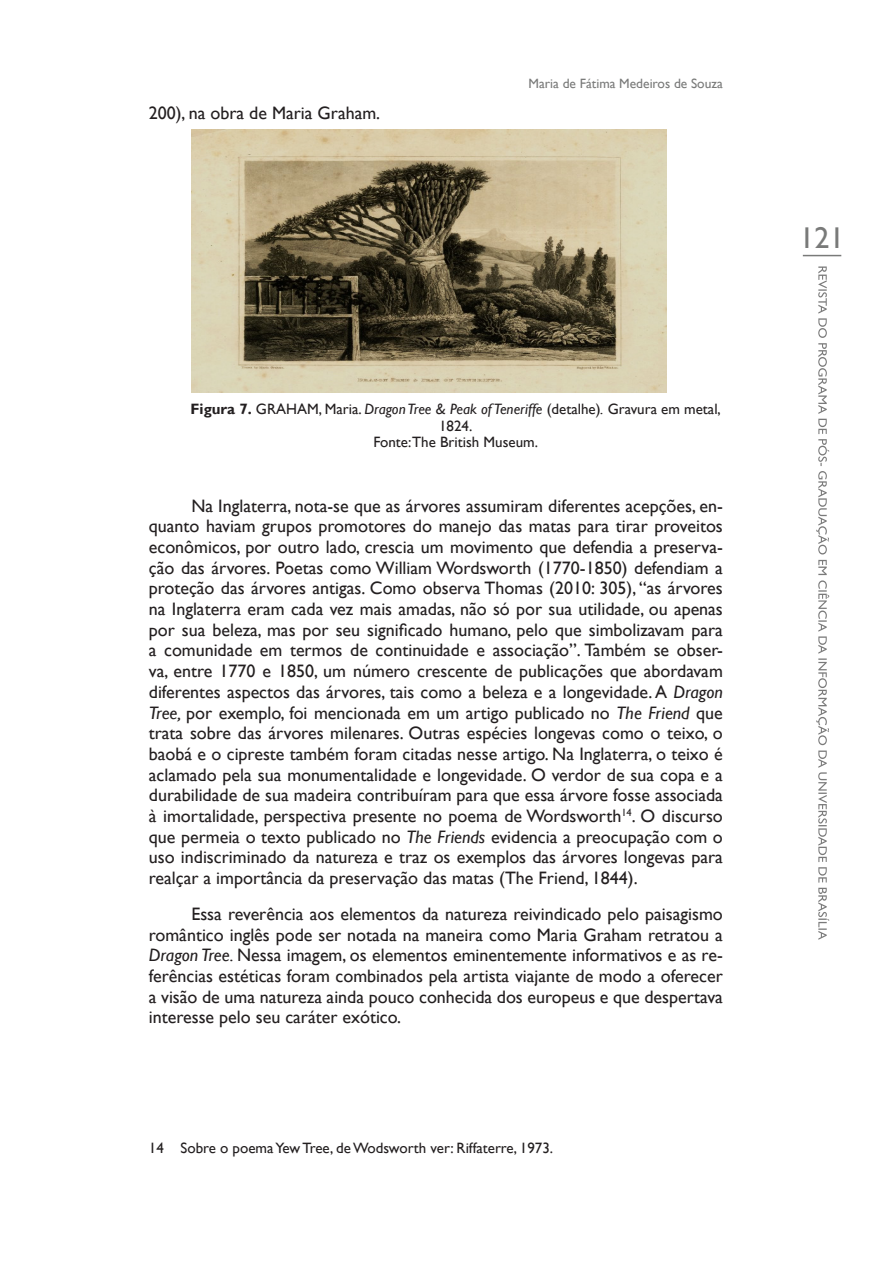
<style>
.page{position:relative;width:893px;height:1263px;background:#fff}
.page>*{position:absolute;margin:0;border:0;box-sizing:border-box;transform-origin:0 0}
.t1{font:30px "Gill Sans";color:#797a79}
.t2{font:18px/20.7px "Gill Sans";color:#231f20;text-align:justify}
.t3{font:15px/16.5px "Gill Sans";color:#231f20;text-align:center}
.t4{font:13.5px "Gill Sans";color:#797a79}
.s1{font-weight:700}
.s2{font-style:italic}
</style>
<div class="page">
<svg style="left:816px;top:266px;width:13px;height:674px"></svg>
<hr style="left:803px;top:255px;width:38px;height:1px;background:#797a79">
<img style="left:191px;top:130px;width:476px;height:262px">
<p class="t2" style="left:149px;top:103px;width:233px">200), na obra de Maria Graham.</p>
<p class="t4" style="left:529px;top:76px;width:196px">Maria de Fátima Medeiros de Souza</p>
<p class="t3" style="left:191px;top:401px;width:532px"><span class="s1">Figura 7.</span> GRAHAM, Maria. <span class="s2">Dragon Tree &amp; Peak of Teneriffe</span> (detalhe)<span class="s2">.</span> Gravura em metal,<br>1824.<br>Fonte:The British Museum.</p>
<p class="t2" style="left:149px;top:495px;width:576px;text-indent:43px">Na Inglaterra, nota-se que as árvores assumiram diferentes acepções, en&shy;quanto haviam grupos promotores do manejo das matas para tirar proveitos econômicos, por outro lado, crescia um movimento que defendia a preserva&shy;ção das árvores. Poetas como William Wordsworth (1770-1850) defendiam a proteção das árvores antigas. Como observa Thomas (2010: 305), “as árvores na Inglaterra eram cada vez mais amadas, não só por sua utilidade, ou apenas por sua beleza, mas por seu significado humano, pelo que simbolizavam para a comunidade em termos de continuidade e associação”. Também se obser&shy;va, entre 1770 e 1850, um número crescente de publicações que abordavam diferentes aspectos das árvores, tais como a beleza e a longevidade. A <span class="s2">Dragon Tree,</span> por exemplo, foi mencionada em um artigo publicado no <span class="s2">The Friend</span> que trata sobre das árvores milenares. Outras espécies longevas como o teixo, o baobá e o cipreste também foram citadas nesse artigo. Na Inglaterra, o teixo é aclamado pela sua monumentalidade e longevidade. O verdor de sua copa e a durabilidade de sua madeira contribuíram para que essa árvore fosse associada à imortalidade, perspectiva presente no poema de Wordsworth<sup>14</sup>. O discurso que permeia o texto publicado no <span class="s2">The Friends</span> evidencia a preocupação com o uso indiscriminado da natureza e traz os exemplos das árvores longevas para realçar a importância da preservação das matas (The Friend, 1844).</p>
<p class="t2" style="left:149px;top:904px;width:576px;text-indent:43px">Essa reverência aos elementos da natureza reivindicado pelo paisagismo romântico inglês pode ser notada na maneira como Maria Graham retratou a <span class="s2">Dragon Tree.</span> Nessa imagem, os elementos eminentemente informativos e as re&shy;ferências estéticas foram combinados pela artista viajante de modo a oferecer a visão de uma natureza ainda pouco conhecida dos europeus e que despertava interesse pelo seu caráter exótico.</p>
<p class="t3" style="left:149px;top:1139px;width:406px">14 Sobre o poema Yew Tree, de Wodsworth ver: Riffaterre, 1973.</p>
<h1 class="t1" style="left:800px;top:221px;width:46px">121</h1>
</div>
